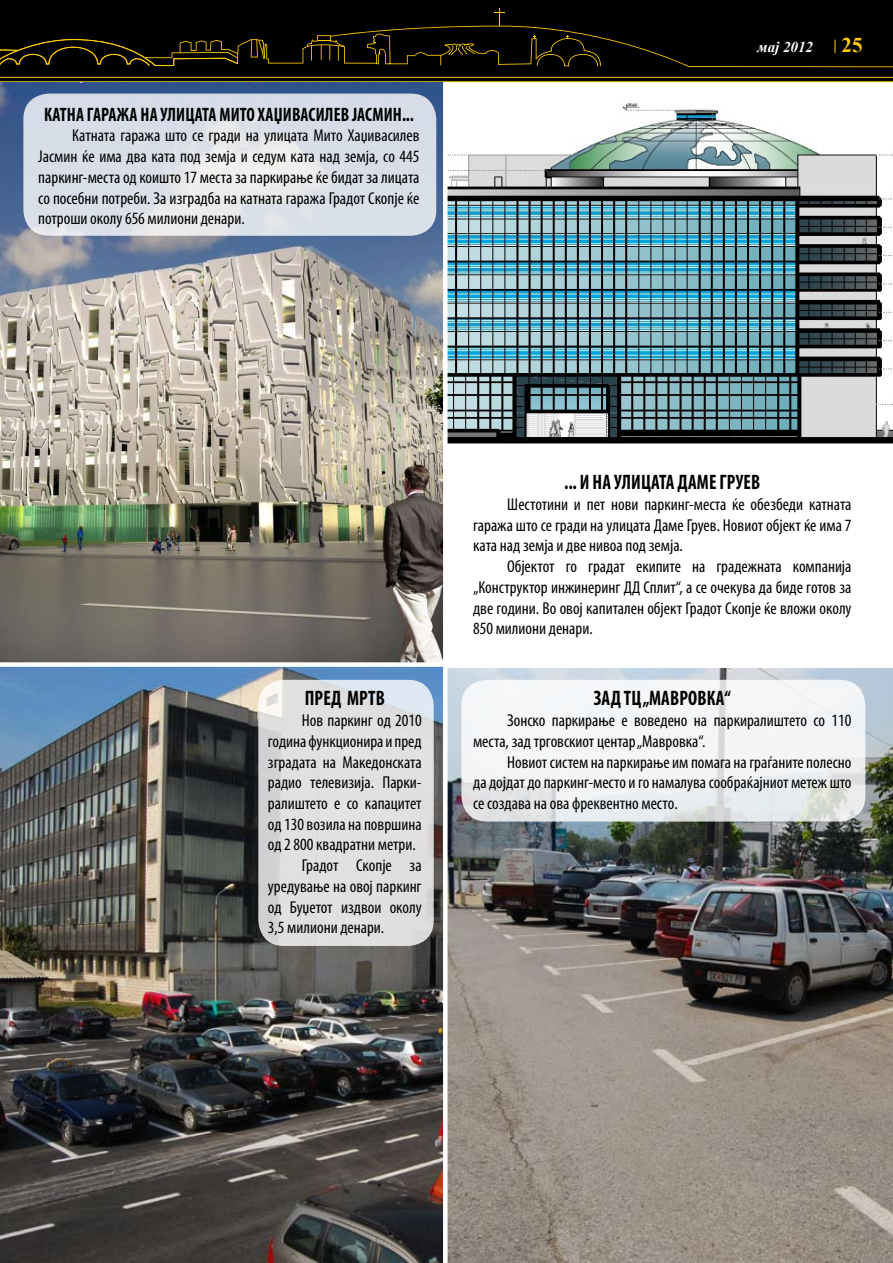
<style>
.page{position:relative;width:893px;height:1263px;background:#fff}
.page>*{position:absolute;margin:0;border:0;box-sizing:border-box;transform-origin:0 0}
.t1{font:700 condensed 21px "Myriad Pro";letter-spacing:.01em;color:#000;scale:.9 1}
.t2{font:700 21px "Times New Roman";color:#ffcb05}
.t3{font:700 condensed 19.5px "Myriad Pro";letter-spacing:.01em;color:#000;scale:.9 1}
.t4{font:condensed 17.25px/20.7px "Myriad Pro";color:#000;text-align:justify}
.t5{font:italic 700 15px "Times New Roman";color:#fff}
.s1{font-family:"Avant Garde IT Cby BT";font-weight:500;font-size:13.5px}
</style>
<div class="page">
<div style="left:0;top:0;width:893px;height:82px;background:#000"></div>
<svg style="left:0;top:9px;width:893px;height:68px"></svg>
<hr style="left:0;top:81px;width:893px;height:1px;background:#ffcb05">
<hr style="left:0;top:77px;width:893px;height:1px;background:#ffcb05">
<img style="left:448px;top:668px;width:445px;height:595px">
<img style="left:0;top:82px;width:443px;height:1181px">
<img style="left:448px;top:103px;width:445px;height:341px">
<div style="left:0;top:662px;width:893px;height:5px;background:#fff"></div>
<svg style="left:258px;top:680px;width:176px;height:266px;background:#dedfdf"></svg>
<svg style="left:23px;top:94px;width:413px;height:142px;background:#dce0e8"></svg>
<svg style="left:461px;top:680px;width:404px;height:141px;fill:#f4f5f6"></svg>
<p class="t3" style="left:44px;top:102px;width:412px">КАТНА ГАРАЖА НА УЛИЦАТА МИТО ХАЏИВАСИЛЕВ ЈАСМИН...</p>
<p class="t4" style="left:38px;top:125px;width:383px;text-indent:34px">Катната гаража што се гради на улицата Мито Хаџивасилев Јасмин ќе има два ката под земја и седум ката над земја, со 445 паркинг-места од коишто 17 места за паркирање ќе бидат за лицата со посебни потреби. За изградба на катната гаража Градот Скопје ќе потроши околу 656 милиони денари.</p>
<p class="t5" style="left:757px;top:37px;width:57px">мај 2012</p>
<p class="t2" style="left:832px;top:31px;width:32px"><span class="s1">|</span> 25</p>
<p class="t1" style="left:305px;top:685px;width:91px">ПРЕД МРТВ</p>
<p class="t4" style="left:302px;top:710px;width:121px">Нов паркинг од 2010</p>
<p class="t4" style="left:268px;top:731px;width:155px">година функционира и пред</p>
<p class="t4" style="left:268px;top:751px;width:155px">зградата на Македонската</p>
<p class="t4" style="left:268px;top:772px;width:154px">радио телевизија. Парки-</p>
<p class="t4" style="left:268px;top:793px;width:155px">ралиштето е со капацитет</p>
<p class="t4" style="left:268px;top:813px;width:155px">од 130 возила на површина</p>
<p class="t4" style="left:268px;top:834px;width:149px">од 2 800 квадратни метри.</p>
<p class="t4" style="left:302px;top:855px;width:121px">Грaдот Скопје за</p>
<p class="t4" style="left:268px;top:875px;width:155px">уредување на овој паркинг</p>
<p class="t4" style="left:268px;top:896px;width:155px">од Буџетот издвои околу</p>
<p class="t4" style="left:268px;top:917px;width:118px">3,5 милиони денари.</p>
<p class="t1" style="left:564px;top:469px;width:219px">... И НА УЛИЦАТА ДАМЕ ГРУЕВ</p>
<p class="t4" style="left:473px;top:494px;width:380px;text-indent:34px">Шестотини и пет нови паркинг-места ќе обезбеди катната гаража што се гради на улицата Даме Груев. Новиот објект ќе има 7 ката над земја и две нивоа под земја.</p>
<p class="t4" style="left:473px;top:556px;width:380px;text-indent:34px">Објектот го градат екипите на градежната компанија „Конструктор инжинеринг ДД Сплит“, а се очекува да биде готов за две години. Во овој капитален објект Градот Скопје ќе вложи околу 850 милиони денари.</p>
<p class="t1" style="left:594px;top:685px;width:154px">ЗАД ТЦ „МАВРОВКА“</p>
<p class="t4" style="left:473px;top:710px;width:380px;text-indent:34px">Зонско паркирање е воведено на паркиралиштето со 110 места, зад трговскиот центар „Мавровка“.</p>
<p class="t4" style="left:473px;top:751px;width:380px;text-indent:34px">Новиот систем на паркирање им помага на граѓаните полесно да дојдат до паркинг-место и го намалува сообраќајниот метеж што се создава на ова фреквентно место.</p>
</div>
